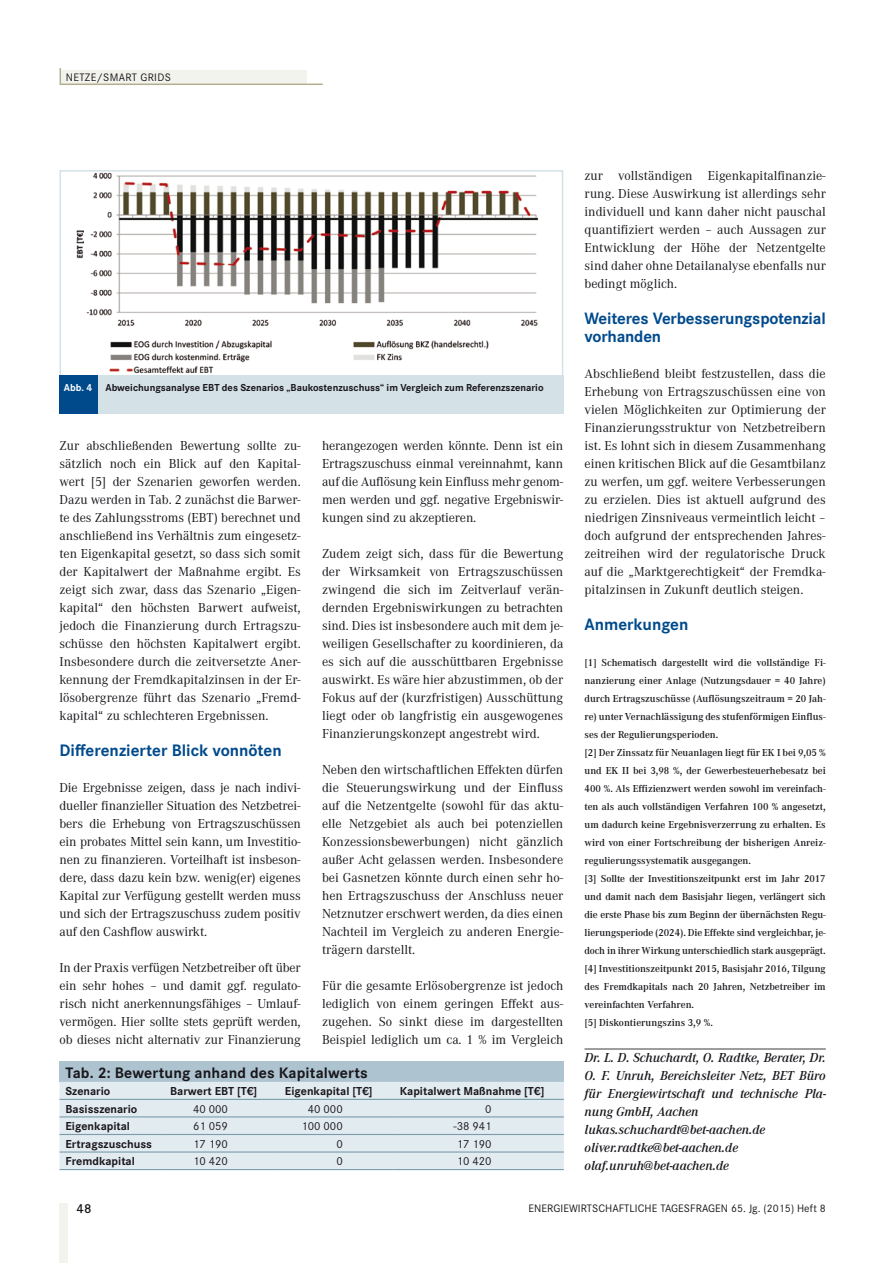
<style>
.page{position:relative;width:893px;height:1263px;background:#fff}
.page>*{position:absolute;margin:0;border:0;box-sizing:border-box;transform-origin:0 0}
.t1{font:700 17.25px "Corporate S";color:#004a8c}
.t2{font:700 17.1px/18px "Corporate S";letter-spacing:-.01em;color:#004a8c}
.t3{font:700 15.75px "Corporate S";letter-spacing:.01em;color:#1a171c}
.t4{font:13.5px/18px "Corporate A";color:#1a171c;text-align:justify}
.t5{font:italic 600 13.5px/18px "Corporate A";color:#1a171c}
.t6{font:600 13.5px "Corporate S";color:#1a171c}
.t7{font:700 12px "Corporate S";color:#1a171c}
.t8{font:12px "Corporate S";color:#1a171c}
.t9{font:11.25px "Corporate S";letter-spacing:.005em;color:#1a171c}
.t10{font:11.25px "Corporate S";letter-spacing:.025em;color:#1a171c}
.t11{font:600 10.5px/18px "Corporate A";color:#1a171c}
.t12{font:700 10.5px "Corporate S";color:#1a171c}
.s1{color:#fff}
</style>
<div class="page">
<div style="left:60px;top:71px;width:247px;height:13px;background:#f3f3ed"></div>
<hr style="left:60px;top:84px;width:263px;height:1px;background:#b1af90">
<svg style="left:60px;top:68px;width:1px;height:16px"></svg>
<div style="left:60px;top:1203px;width:8px;height:60px;background:#f3f3ed"></div>
<hr style="left:585px;top:1048px;width:241px;height:1px;background:#3d3d3f">
<div style="left:60px;top:1061px;width:504px;height:21px;background:#adc3cf"></div>
<div style="left:60px;top:1082px;width:504px;height:87px;background:#e2ebef"></div>
<hr style="left:60px;top:1099px;width:104px;height:1px;background:#7a9cac">
<hr style="left:164px;top:1099px;width:115px;height:1px;background:#7a9cac">
<hr style="left:279px;top:1099px;width:115px;height:1px;background:#7a9cac">
<hr style="left:394px;top:1099px;width:170px;height:1px;background:#7a9cac">
<hr style="left:60px;top:1116px;width:104px;height:1px;background:#7a9cac">
<hr style="left:164px;top:1116px;width:115px;height:1px;background:#7a9cac">
<hr style="left:279px;top:1116px;width:115px;height:1px;background:#7a9cac">
<hr style="left:394px;top:1116px;width:170px;height:1px;background:#7a9cac">
<hr style="left:60px;top:1134px;width:104px;height:1px;background:#7a9cac">
<hr style="left:164px;top:1134px;width:115px;height:1px;background:#7a9cac">
<hr style="left:279px;top:1134px;width:115px;height:1px;background:#7a9cac">
<hr style="left:394px;top:1134px;width:170px;height:1px;background:#7a9cac">
<hr style="left:60px;top:1151px;width:104px;height:1px;background:#7a9cac">
<hr style="left:164px;top:1151px;width:115px;height:1px;background:#7a9cac">
<hr style="left:279px;top:1151px;width:115px;height:1px;background:#7a9cac">
<hr style="left:394px;top:1151px;width:170px;height:1px;background:#7a9cac">
<hr style="left:60px;top:1169px;width:104px;height:1px;background:#7a9cac">
<hr style="left:164px;top:1169px;width:115px;height:1px;background:#7a9cac">
<hr style="left:279px;top:1169px;width:115px;height:1px;background:#7a9cac">
<hr style="left:394px;top:1169px;width:170px;height:1px;background:#7a9cac">
<img style="left:76px;top:173px;width:462px;height:201px">
<div style="left:60px;top:170px;width:503px;height:208px;border:2px solid #d4e1e7"></div>
<div style="left:60px;top:376px;width:503px;height:38px;background:#d4e1e7"></div>
<div style="left:60px;top:376px;width:38px;height:38px;background:#004a8c"></div>
<p class="t10" style="left:66px;top:71px;width:106px">NETZE/SMART GRIDS</p>
<p class="t12" style="left:64px;top:382px;width:481px"><span class="s1">Abb. 4</span> Abweichungsanalyse EBT des Szenarios „Baukostenzuschuss“ im Vergleich zum Referenzszenario</p>
<p class="t4" style="left:60px;top:437px;width:243px">Zur abschließenden Bewertung sollte zu&shy;sätzlich noch ein Blick auf den Kapital&shy;wert [5] der Szenarien geworfen werden.<br>Dazu werden in Tab. 2 zunächst die Barwer&shy;te des Zahlungsstroms (EBT) berechnet und anschließend ins Verhältnis zum eingesetz&shy;ten Eigenkapital gesetzt, so dass sich somit der Kapitalwert der Maßnahme ergibt. Es zeigt sich zwar, dass das Szenario „Eigen&shy;kapital“ den höchsten Barwert aufweist, jedoch die Finanzierung durch Ertragszu&shy;schüsse den höchsten Kapitalwert ergibt.<br>Insbesondere durch die zeitversetzte Aner&shy;kennung der Fremdkapitalzinsen in der Er&shy;lösobergrenze führt das Szenario „Fremd&shy;kapital“ zu schlechteren Ergebnissen.</p>
<p class="t1" style="left:60px;top:740px;width:224px">Differenzierter Blick vonnöten</p>
<p class="t4" style="left:60px;top:779px;width:243px">Die Ergebnisse zeigen, dass je nach indivi&shy;dueller finanzieller Situation des Netzbetrei&shy;bers die Erhebung von Ertragszuschüssen ein probates Mittel sein kann, um Investitio&shy;nen zu finanzieren. Vorteilhaft ist insbeson&shy;dere, dass dazu kein bzw. wenig(er) eigenes Kapital zur Verfügung gestellt werden muss und sich der Ertragszuschuss zudem positiv auf den Cashflow auswirkt.</p>
<p class="t4" style="left:60px;top:959px;width:243px">In der Praxis verfügen Netzbetreiber oft über ein sehr hohes – und damit ggf. regulato&shy;risch nicht anerkennungsfähiges – Umlauf&shy;vermögen. Hier sollte stets geprüft werden, ob dieses nicht alternativ zur Finanzierung</p>
<p class="t4" style="left:322px;top:437px;width:243px">herangezogen werden könnte. Denn ist ein Ertragszuschuss einmal vereinnahmt, kann auf die Auflösung kein Einfluss mehr genom&shy;men werden und ggf. negative Ergebniswir&shy;kungen sind zu akzeptieren.</p>
<p class="t4" style="left:322px;top:545px;width:243px">Zudem zeigt sich, dass für die Bewertung der Wirksamkeit von Ertragszuschüssen zwingend die sich im Zeitverlauf verän&shy;dernden Ergebniswirkungen zu betrachten sind. Dies ist insbesondere auch mit dem je&shy;weiligen Gesellschafter zu koordinieren, da es sich auf die ausschüttbaren Ergebnisse auswirkt. Es wäre hier abzustimmen, ob der Fokus auf der (kurzfristigen) Ausschüttung liegt oder ob langfristig ein ausgewogenes Finanzierungskonzept angestrebt wird.</p>
<p class="t4" style="left:322px;top:761px;width:243px">Neben den wirtschaftlichen Effekten dürfen die Steuerungswirkung und der Einfluss auf die Netzentgelte (sowohl für das aktu&shy;elle Netzgebiet als auch bei potenziellen Konzessionsbewerbungen) nicht gänzlich außer Acht gelassen werden. Insbesondere bei Gasnetzen könnte durch einen sehr ho&shy;hen Ertragszuschuss der Anschluss neuer Netznutzer erschwert werden, da dies einen Nachteil im Vergleich zu anderen Energie&shy;trägern darstellt.</p>
<p class="t4" style="left:322px;top:977px;width:243px">Für die gesamte Erlösobergrenze ist jedoch lediglich von einem geringen Effekt aus&shy;zugehen. So sinkt diese im dargestellten Beispiel lediglich um ca. 1 % im Vergleich</p>
<p class="t3" style="left:66px;top:1063px;width:304px">Tab. 2: Bewertung anhand des Kapitalwerts</p>
<p class="t7" style="left:66px;top:1084px;width:46px">Szenario</p>
<p class="t7" style="left:170px;top:1084px;width:89px">Barwert EBT [T€]</p>
<p class="t7" style="left:285px;top:1084px;width:89px">Eigenkapital [T€]</p>
<p class="t7" style="left:400px;top:1084px;width:146px">Kapitalwert Maßnahme [T€]</p>
<p class="t7" style="left:66px;top:1102px;width:73px">Basisszenario</p>
<p class="t8" style="left:193px;top:1102px;width:36px">40 000</p>
<p class="t8" style="left:308px;top:1102px;width:36px">40 000</p>
<p class="t8" style="left:485px;top:1102px;width:8px">0</p>
<p class="t7" style="left:66px;top:1119px;width:66px">Eigenkapital</p>
<p class="t8" style="left:193px;top:1119px;width:36px">61 059</p>
<p class="t8" style="left:301px;top:1119px;width:43px">100 000</p>
<p class="t8" style="left:453px;top:1119px;width:40px">-38 941</p>
<p class="t7" style="left:66px;top:1137px;width:88px">Ertragszuschuss</p>
<p class="t8" style="left:193px;top:1137px;width:36px">17 190</p>
<p class="t8" style="left:336px;top:1137px;width:8px">0</p>
<p class="t8" style="left:457px;top:1137px;width:36px">17 190</p>
<p class="t7" style="left:66px;top:1154px;width:71px">Fremdkapital</p>
<p class="t8" style="left:193px;top:1154px;width:36px">10 420</p>
<p class="t8" style="left:336px;top:1154px;width:8px">0</p>
<p class="t8" style="left:457px;top:1154px;width:36px">10 420</p>
<p class="t4" style="left:585px;top:167px;width:243px">zur vollständigen Eigenkapitalfinanzie&shy;rung. Diese Auswirkung ist allerdings sehr individuell und kann daher nicht pauschal quantifiziert werden – auch Aussagen zur Entwicklung der Höhe der Netzentgelte sind daher ohne Detailanalyse ebenfalls nur bedingt möglich.</p>
<p class="t2" style="left:585px;top:310px;width:243px">Weiteres Verbesserungspotenzial vorhanden</p>
<p class="t4" style="left:585px;top:365px;width:243px">Abschließend bleibt festzustellen, dass die Erhebung von Ertragszuschüssen eine von vielen Möglichkeiten zur Optimierung der Finanzierungsstruktur von Netzbetreibern ist. Es lohnt sich in diesem Zusammenhang einen kritischen Blick auf die Gesamtbilanz zu werfen, um ggf. weitere Verbesserungen zu erzielen. Dies ist aktuell aufgrund des niedrigen Zinsniveaus vermeintlich leicht – doch aufgrund der entsprechenden Jahres&shy;zeitreihen wird der regulatorische Druck auf die „Marktgerechtigkeit“ der Fremdka&shy;pitalzinsen in Zukunft deutlich steigen.</p>
<p class="t1" style="left:585px;top:614px;width:105px">Anmerkungen</p>
<p class="t11" style="left:585px;top:654px;width:243px">[1] Schematisch dargestellt wird die vollständige Fi&shy;nanzierung einer Anlage (Nutzungsdauer = 40 Jahre) durch Ertragszuschüsse (Auflösungszeitraum = 20 Jah&shy;re) unter Vernachlässigung des stufenförmigen Einflus&shy;ses der Regulierungsperioden.<br>[2] Der Zinssatz für Neuanlagen liegt für EK I bei 9,05 % und EK II bei 3,98 %, der Gewerbesteuerhebesatz bei 400 %. Als Effizienzwert werden sowohl im vereinfach&shy;ten als auch vollständigen Verfahren 100 % angesetzt, um dadurch keine Ergebnisverzerrung zu erhalten. Es wird von einer Fortschreibung der bisherigen Anreiz&shy;regulierungssystematik ausgegangen.<br>[3] Sollte der Investitionszeitpunkt erst im Jahr 2017 und damit nach dem Basisjahr liegen, verlängert sich die erste Phase bis zum Beginn der übernächsten Regu&shy;lierungsperiode (2024). Die Effekte sind vergleichbar, je&shy;doch in ihrer Wirkung unterschiedlich stark ausgeprägt. [4] Investitionszeitpunkt 2015, Basisjahr 2016, Tilgung des Fremdkapitals nach 20 Jahren, Netzbetreiber im vereinfachten Verfahren.<br>[5] Diskontierungszins 3,9 %.</p>
<p class="t5" style="left:585px;top:1049px;width:243px">Dr. L. D. Schuchardt, O. Radtke, Berater, Dr.<br>O. F. Unruh, Bereichsleiter Netz, BET Büro für Energiewirtschaft und technische Pla&shy;nung GmbH, Aachen lukas.schuchardt@bet-aachen.de oliver.radtke@bet-aachen.de olaf.unruh@bet-aachen.de</p>
<p class="t6" style="left:77px;top:1201px;width:16px">48</p>
<p class="t9" style="left:529px;top:1202px;width:299px">ENERGIEWIRTSCHAFTLICHE TAGESFRAGEN 65. Jg. (2015) Heft 8</p>
</div>
